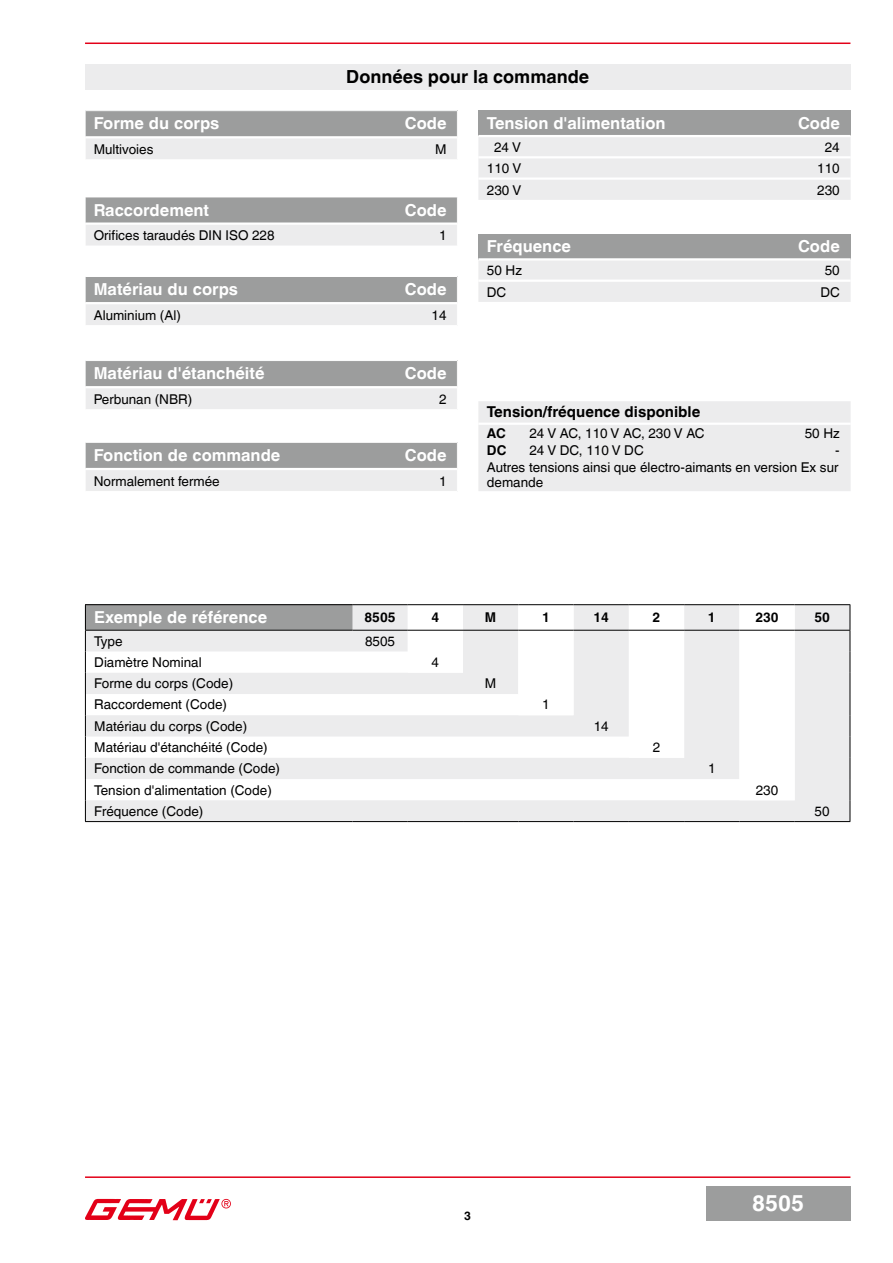
<style>
.page{position:relative;width:893px;height:1263px;background:#fff}
.page>*{position:absolute;margin:0;border:0;box-sizing:border-box;transform-origin:0 0}
.t1{font:700 22.5px "Helvetica World";color:#fff}
.t2{font:700 18px "Helvetica World";color:#000}
.t3{font:700 16.5px "Helvetica World";color:#fff}
.t4{font:700 15px "Helvetica World";color:#000}
.t5{font:13.5px/17.1px "Helvetica World";color:#000;text-align:right}
.t6{font:700 13.5px "Helvetica World";color:#000}
.t7{font:700 12px "Helvetica World";color:#000}
</style>
<div class="page">
<hr style="left:85px;top:1176px;width:765px;height:2px;background:#e30018">
<hr style="left:85px;top:43px;width:765px;height:1px;background:#e30018">
<img style="left:85px;top:1198px;width:146px;height:22px">
<div style="left:706px;top:1186px;width:144px;height:34px;background:#9c9d9d"></div>
<div style="left:85px;top:64px;width:765px;height:25px;background:#ececed"></div>
<div style="left:85px;top:111px;width:372px;height:26px;background:#9c9d9d"></div>
<div style="left:85px;top:137px;width:372px;height:23px;background:#ececed"></div>
<svg style="left:85px;top:111px;width:1px;height:48px"></svg>
<hr style="left:85px;top:136px;width:372px;height:2px;background:#fff">
<hr style="left:85px;top:159px;width:372px;height:1px;background:#fff">
<div style="left:85px;top:361px;width:372px;height:26px;background:#9c9d9d"></div>
<div style="left:85px;top:387px;width:372px;height:23px;background:#ececed"></div>
<svg style="left:85px;top:361px;width:1px;height:48px"></svg>
<hr style="left:85px;top:386px;width:372px;height:2px;background:#fff">
<hr style="left:85px;top:409px;width:372px;height:1px;background:#fff">
<div style="left:85px;top:197px;width:372px;height:27px;background:#9c9d9d"></div>
<div style="left:85px;top:224px;width:372px;height:22px;background:#ececed"></div>
<hr style="left:85px;top:197px;width:372px;height:1px;background:#fff">
<svg style="left:85px;top:197px;width:1px;height:49px"></svg>
<hr style="left:85px;top:222px;width:372px;height:3px;background:#fff">
<div style="left:85px;top:276px;width:372px;height:27px;background:#9c9d9d"></div>
<div style="left:85px;top:303px;width:372px;height:23px;background:#ececed"></div>
<hr style="left:85px;top:276px;width:372px;height:1px;background:#fff">
<svg style="left:85px;top:277px;width:1px;height:48px"></svg>
<hr style="left:85px;top:302px;width:372px;height:2px;background:#fff">
<hr style="left:85px;top:325px;width:372px;height:1px;background:#fff">
<div style="left:85px;top:442px;width:372px;height:27px;background:#9c9d9d"></div>
<div style="left:85px;top:469px;width:372px;height:22px;background:#ececed"></div>
<hr style="left:85px;top:442px;width:372px;height:1px;background:#fff">
<svg style="left:85px;top:442px;width:1px;height:49px"></svg>
<hr style="left:85px;top:468px;width:372px;height:2px;background:#fff">
<div style="left:478px;top:401px;width:373px;height:90px;background:#ececed"></div>
<hr style="left:478px;top:423px;width:373px;height:2px;background:#fff">
<div style="left:478px;top:111px;width:373px;height:25px;background:#9c9d9d"></div>
<div style="left:478px;top:137px;width:373px;height:63px;background:#ececed"></div>
<hr style="left:478px;top:135px;width:373px;height:2px;background:#fff">
<hr style="left:478px;top:156px;width:373px;height:2px;background:#fff">
<hr style="left:478px;top:177px;width:373px;height:3px;background:#fff">
<div style="left:478px;top:234px;width:373px;height:25px;background:#9c9d9d"></div>
<div style="left:478px;top:261px;width:373px;height:41px;background:#ececed"></div>
<hr style="left:478px;top:258px;width:373px;height:2px;background:#fff">
<hr style="left:478px;top:280px;width:373px;height:2px;background:#fff">
<svg style="left:86px;top:605px;width:764px;height:216px;fill:#ececed"></svg>
<svg style="left:408px;top:605px;width:387px;height:195px"></svg>
<hr style="left:85px;top:604px;width:267px;height:1px;background:#000">
<hr style="left:352px;top:604px;width:56px;height:1px;background:#000">
<hr style="left:408px;top:604px;width:55px;height:1px;background:#000">
<hr style="left:463px;top:604px;width:55px;height:1px;background:#000">
<hr style="left:518px;top:604px;width:56px;height:1px;background:#000">
<hr style="left:574px;top:604px;width:55px;height:1px;background:#000">
<hr style="left:629px;top:604px;width:55px;height:1px;background:#000">
<hr style="left:684px;top:604px;width:55px;height:1px;background:#000">
<hr style="left:739px;top:604px;width:56px;height:1px;background:#000">
<hr style="left:795px;top:604px;width:55px;height:1px;background:#000">
<hr style="left:85px;top:630px;width:267px;height:1px;background:#000">
<hr style="left:352px;top:630px;width:56px;height:1px;background:#000">
<hr style="left:408px;top:630px;width:55px;height:1px;background:#000">
<hr style="left:463px;top:630px;width:55px;height:1px;background:#000">
<hr style="left:518px;top:630px;width:56px;height:1px;background:#000">
<hr style="left:574px;top:630px;width:55px;height:1px;background:#000">
<hr style="left:629px;top:630px;width:55px;height:1px;background:#000">
<hr style="left:684px;top:630px;width:55px;height:1px;background:#000">
<hr style="left:739px;top:630px;width:56px;height:1px;background:#000">
<hr style="left:795px;top:630px;width:55px;height:1px;background:#000">
<svg style="left:85px;top:605px;width:1px;height:216px"></svg>
<svg style="left:850px;top:605px;width:1px;height:216px"></svg>
<hr style="left:85px;top:821px;width:267px;height:1px;background:#000">
<hr style="left:352px;top:821px;width:56px;height:1px;background:#000">
<hr style="left:408px;top:821px;width:55px;height:1px;background:#000">
<hr style="left:463px;top:821px;width:55px;height:1px;background:#000">
<hr style="left:518px;top:821px;width:56px;height:1px;background:#000">
<hr style="left:574px;top:821px;width:55px;height:1px;background:#000">
<hr style="left:629px;top:821px;width:55px;height:1px;background:#000">
<hr style="left:684px;top:821px;width:55px;height:1px;background:#000">
<hr style="left:739px;top:821px;width:56px;height:1px;background:#000">
<hr style="left:795px;top:821px;width:55px;height:1px;background:#000">
<h2 class="t2" style="left:346px;top:66px;width:244px">Données pour la commande</h2>
<p class="t3" style="left:94px;top:114px;width:127px">Forme du corps</p>
<p class="t3" style="left:405px;top:114px;width:43px">Code</p>
<p class="t5" style="left:94px;top:141px;width:61px">Multivoies</p>
<p class="t5" style="left:435px;top:141px;width:13px">M</p>
<p class="t3" style="left:94px;top:200px;width:117px">Raccordement</p>
<p class="t3" style="left:405px;top:200px;width:43px">Code</p>
<p class="t5" style="left:94px;top:227px;width:182px">Orifices taraudés DIN ISO 228</p>
<p class="t5" style="left:439px;top:227px;width:9px">1</p>
<p class="t3" style="left:94px;top:280px;width:146px">Matériau du corps</p>
<p class="t3" style="left:405px;top:280px;width:43px">Code</p>
<p class="t5" style="left:94px;top:306px;width:89px">Aluminium (Al)</p>
<p class="t5" style="left:432px;top:306px;width:17px">14</p>
<p class="t3" style="left:94px;top:364px;width:172px">Matériau d'étanchéité</p>
<p class="t3" style="left:405px;top:364px;width:43px">Code</p>
<p class="t5" style="left:94px;top:391px;width:100px">Perbunan (NBR)</p>
<p class="t5" style="left:439px;top:391px;width:9px">2</p>
<p class="t3" style="left:94px;top:446px;width:188px">Fonction de commande</p>
<p class="t3" style="left:405px;top:446px;width:43px">Code</p>
<p class="t5" style="left:94px;top:472px;width:127px">Normalement fermée</p>
<p class="t5" style="left:439px;top:472px;width:9px">1</p>
<p class="t3" style="left:487px;top:113px;width:180px">Tension d'alimentation</p>
<p class="t3" style="left:798px;top:113px;width:43px">Code</p>
<p class="t5" style="left:494px;top:138px;width:28px">24 V</p>
<p class="t5" style="left:825px;top:138px;width:17px">24</p>
<p class="t5" style="left:487px;top:160px;width:36px">110 V</p>
<p class="t5" style="left:817px;top:160px;width:24px">110</p>
<p class="t5" style="left:487px;top:181px;width:36px">230 V</p>
<p class="t5" style="left:817px;top:181px;width:24px">230</p>
<p class="t3" style="left:487px;top:237px;width:86px">Fréquence</p>
<p class="t3" style="left:798px;top:237px;width:43px">Code</p>
<p class="t5" style="left:487px;top:262px;width:37px">50 Hz</p>
<p class="t5" style="left:825px;top:262px;width:17px">50</p>
<p class="t5" style="left:487px;top:283px;width:21px">DC</p>
<p class="t5" style="left:820px;top:283px;width:21px">DC</p>
<p class="t4" style="left:487px;top:403px;width:215px">Tension/fréquence disponible</p>
<p class="t6" style="left:487px;top:425px;width:20px">AC</p>
<p class="t5" style="left:529px;top:424px;width:177px">24 V AC, 110 V AC, 230 V AC</p>
<p class="t5" style="left:805px;top:424px;width:37px">50 Hz</p>
<p class="t6" style="left:487px;top:442px;width:21px">DC</p>
<p class="t5" style="left:529px;top:442px;width:116px">24 V DC, 110 V DC</p>
<p class="t5" style="left:487px;top:442px;width:354px">-<br>Autres tensions ainsi que électro-aimants en version Ex sur</p>
<p class="t5" style="left:487px;top:474px;width:58px">demande</p>
<p class="t3" style="left:94px;top:608px;width:174px">Exemple de référence</p>
<p class="t6" style="left:365px;top:610px;width:33px">8505</p>
<p class="t6" style="left:431px;top:610px;width:9px">4</p>
<p class="t6" style="left:485px;top:610px;width:13px">M</p>
<p class="t6" style="left:542px;top:610px;width:9px">1</p>
<p class="t6" style="left:593px;top:610px;width:17px">14</p>
<p class="t6" style="left:653px;top:610px;width:9px">2</p>
<p class="t6" style="left:708px;top:610px;width:9px">1</p>
<p class="t6" style="left:755px;top:610px;width:25px">230</p>
<p class="t6" style="left:814px;top:610px;width:17px">50</p>
<p class="t5" style="left:94px;top:633px;width:30px">Type</p>
<p class="t5" style="left:365px;top:633px;width:32px">8505</p>
<p class="t5" style="left:94px;top:654px;width:109px">Diamètre Nominal</p>
<p class="t5" style="left:432px;top:654px;width:9px">4</p>
<p class="t5" style="left:94px;top:675px;width:140px">Forme du corps (Code)</p>
<p class="t5" style="left:485px;top:675px;width:13px">M</p>
<p class="t5" style="left:94px;top:696px;width:134px">Raccordement (Code)</p>
<p class="t5" style="left:542px;top:696px;width:9px">1</p>
<p class="t5" style="left:94px;top:717px;width:154px">Matériau du corps (Code)</p>
<p class="t5" style="left:594px;top:717px;width:17px">14</p>
<p class="t5" style="left:94px;top:739px;width:175px">Matériau d'étanchéité (Code)</p>
<p class="t5" style="left:653px;top:739px;width:9px">2</p>
<p class="t5" style="left:94px;top:760px;width:187px">Fonction de commande (Code)</p>
<p class="t5" style="left:708px;top:760px;width:9px">1</p>
<p class="t5" style="left:94px;top:781px;width:179px">Tension d'alimentation (Code)</p>
<p class="t5" style="left:756px;top:781px;width:24px">230</p>
<p class="t5" style="left:94px;top:802px;width:111px">Fréquence (Code)</p>
<p class="t5" style="left:815px;top:802px;width:17px">50</p>
<p class="t7" style="left:464px;top:1209px;width:8px">3</p>
<h1 class="t1" style="left:752px;top:1190px;width:53px">8505</h1>
</div>
